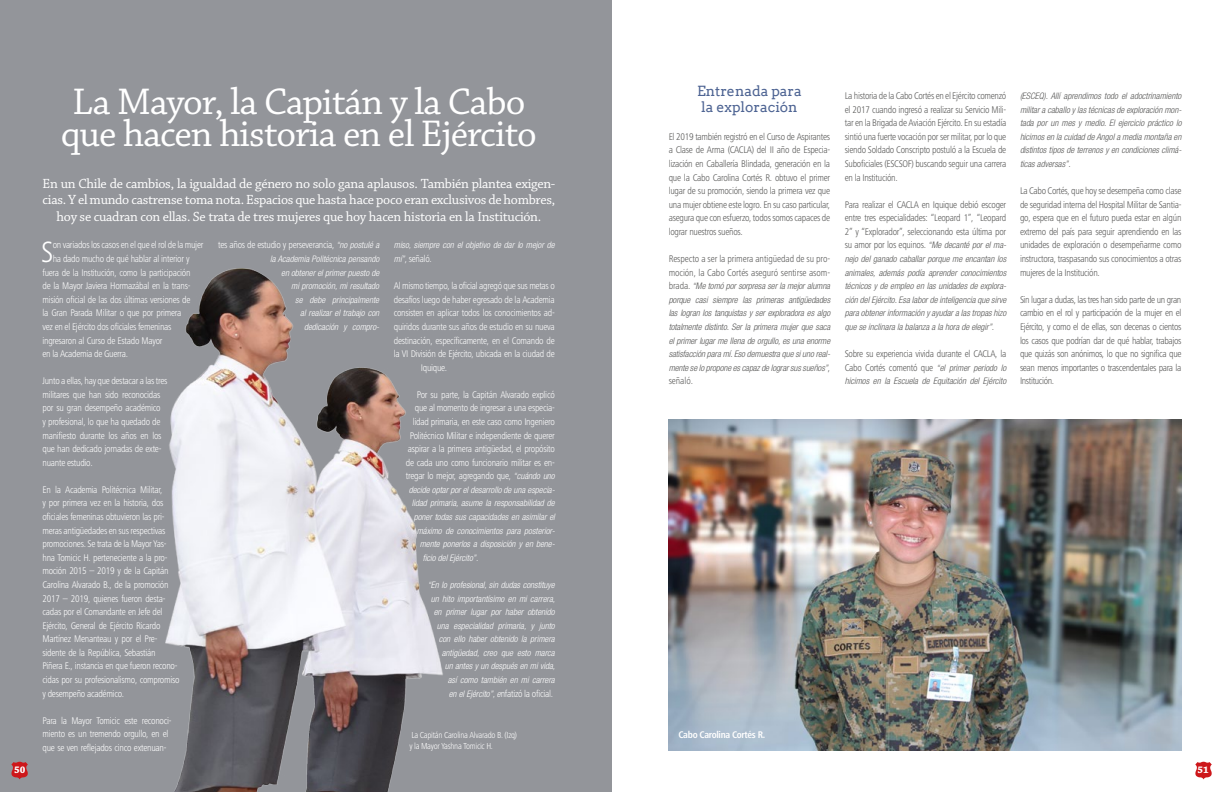
<style>
.page{position:relative;width:1224px;height:792px;background:#fff}
.page>*{position:absolute;margin:0;border:0;box-sizing:border-box;transform-origin:0 0}
.t1{font:39px/32px "Chaparral Pro";letter-spacing:-.025em;color:#fff}
.t2{font:300 condensed 30.4px "Frutiger Next LTW1 G";color:#fff}
.t3{font:14px/16.8px "Chaparral Pro";letter-spacing:-.02em;color:#fff;text-align:center}
.t4{font:14px/16.8px "Arvo";color:#4e6493;text-align:center}
.t5{font:300 condensed 10px/13.6px "Frutiger Next LTW1 G";letter-spacing:-.03em;color:#fff}
.t6{font:300 condensed 10px/13.6px "Frutiger Next LTW1 G";letter-spacing:-.03em;color:#575756;text-align:justify}
.t7{font:300 condensed 10px/13.6px "Frutiger Next LTW1 G";letter-spacing:-.01em;color:#575756}
.t8{font:700 condensed 10px "Frutiger Next LTW1 G";letter-spacing:-.03em;color:#fff}
.t9{font:700 10px "Chaparral Pro";color:#fff}
.t10{font:italic 300 condensed 9px/13.6px "Helvetica Neue LT Std";color:#575756;text-align:justify}
.t11{font:italic 300 condensed 9px/13.6px "Helvetica Neue LT Std";color:#fff;text-align:right}
.t12{font:300 condensed 9px/10.8px "Frutiger Next LTW1 G";letter-spacing:-.03em;color:#fff}
.t13{font:700 6px "Arial";color:#cd171a}
.s1{font-family:"Frutiger Next LTW1 G";font-style:normal;font-size:10px}
.s2{font-family:"Helvetica Neue LT Std";font-style:italic;font-size:9px}
</style>
<div class="page">
<div style="left:0;top:0;width:612px;height:792px;background:#93959a"></div>
<img style="left:668px;top:420px;width:514px;height:331px">
<img style="left:165px;top:268px;width:278px;height:524px">
<svg style="left:11px;top:762px;width:17px;height:17px"></svg>
<svg style="left:1195px;top:762px;width:17px;height:17px"></svg>
<h3 class="t4" style="left:697px;top:82px;width:106px">Entrenada para la exploración</h3>
<p class="t6" style="left:669px;top:130px;width:163px">El 2019 también registró en el Curso de Aspirantes a Clase de Arma (CACLA) del II año de Especia&shy;lización en Caballería Blindada, generación en la que la Cabo Carolina Cortés R. obtuvo el primer lugar de su promoción, siendo la primera vez que una mujer obtiene este logro. En su caso particular, asegura que con esfuerzo, todos somos capaces de lograr nuestros sueños.</p>
<p class="t7" style="left:669px;top:252px;width:163px">Respecto a ser la primera antigüedad de su pro&shy;moción, la Cabo Cortés aseguró sentirse asom-</p>
<p class="t10" style="left:669px;top:279px;width:163px"><span class="s1">brada.</span> “Me tomó por sorpresa ser la mejor alumna porque casi siempre las primeras antigüedades las logran los tanquistas y ser exploradora es algo totalmente distinto. Ser la primera mujer que saca el primer lugar me llena de orgullo, es una enorme satisfacción para mí. Eso demuestra que si uno real&shy;mente se lo propone es capaz de lograr sus sueños”<span class="s1">,</span></p>
<p class="t6" style="left:669px;top:374px;width:26px">señaló.</p>
<h1 class="t1" style="left:61px;top:87px;width:478px">La Mayor, la Capitán y la Cabo que hacen historia en el Ejército</h1>
<p class="t3" style="left:43px;top:175px;width:514px">En un Chile de cambios, la igualdad de género no solo gana aplausos. También plantea exigen&shy;cias. Y el mundo castrense toma nota. Espacios que hasta hace poco eran exclusivos de hombres, hoy se cuadran con ellas. Se trata de tres mujeres que hoy hacen historia en la Institución.</p>
<p class="t11" style="left:394px;top:239px;width:163px">miso, siempre con el objetivo de dar lo mejor de</p>
<p class="t5" style="left:394px;top:252px;width:40px"><span class="s2">mí”</span>, señaló.</p>
<p class="t5" style="left:394px;top:279px;width:163px">Al mismo tiempo, la oficial agregó que sus metas o</p>
<p class="t5" style="left:394px;top:293px;width:163px">desafíos luego de haber egresado de la Academia</p>
<p class="t5" style="left:394px;top:306px;width:162px">consisten en aplicar todos los conocimientos ad-</p>
<p class="t5" style="left:394px;top:320px;width:163px">quiridos durante sus años de estudio en su nueva</p>
<p class="t5" style="left:394px;top:333px;width:163px">destinación, específicamente, en el Comando de</p>
<p class="t5" style="left:394px;top:347px;width:162px">la VI División de Ejército, ubicada en la ciudad de</p>
<p class="t5" style="left:421px;top:361px;width:28px">Iquique.</p>
<p class="t5" style="left:406px;top:388px;width:151px;text-align:right">Por su parte, la Capitán Alvarado explicó que al momento de ingresar a una especia&shy;lidad primaria, en este caso como Ingeniero Politécnico Militar e independiente de querer aspirar a la primera antigüedad, el propósito de cada uno como funcionario militar es en&shy;tregar lo mejor, agregando que, <span class="s2">“cuándo uno</span></p>
<p class="t11" style="left:409px;top:483px;width:148px">decide optar por el desarrollo de una especia-</p>
<p class="t11" style="left:412px;top:497px;width:145px">lidad primaria, asume la responsabilidad de</p>
<p class="t11" style="left:414px;top:510px;width:143px">poner todas sus capacidades en asimilar el</p>
<p class="t11" style="left:417px;top:524px;width:140px">máximo de conocimientos para posterior-</p>
<p class="t11" style="left:420px;top:537px;width:137px">mente ponerlos a disposición y en bene-</p>
<p class="t11" style="left:423px;top:551px;width:57px">ficio del Ejército”.</p>
<p class="t11" style="left:428px;top:578px;width:129px">“En lo profesional, sin dudas constituye un hito importantísimo en mi carrera, en primer lugar por haber obtenido una especialidad primaria, y junto con ello haber obtenido la primera antigüedad, creo que esto marca<br>un antes y un después en mi vida,<br>así como también en mi carrera</p>
<p class="t5" style="left:449px;top:686px;width:106px"><span class="s2">en el Ejército”, e</span>nfatizó la oficial.</p>
<h2 class="t2" style="left:41px;top:235px;width:14px">S</h2>
<p class="t5" style="left:53px;top:238px;width:152px">on variados los casos en el que el rol de la mujer</p>
<p class="t5" style="left:218px;top:238px;width:163px">tes años de estudio y perseverancia, <span class="s2">“no postulé a</span></p>
<p class="t11" style="left:270px;top:252px;width:111px">la Academia Politécnica pensando en obtener el primer puesto de<br>mi promoción, mi resultado<br>se debe principalmente<br>al realizar el trabajo con dedicación y compro-</p>
<p class="t5" style="left:53px;top:252px;width:138px">ha dado mucho de qué hablar al interior y</p>
<p class="t5" style="left:43px;top:265px;width:149px">fuera de la Institución, como la participación</p>
<p class="t5" style="left:43px;top:279px;width:150px">de la Mayor Javiera Hormazábal en la trans-</p>
<p class="t5" style="left:43px;top:293px;width:150px">misión oficial de las dos últimas versiones de</p>
<p class="t5" style="left:43px;top:306px;width:140px">la Gran Parada Militar o que por primera</p>
<p class="t5" style="left:43px;top:320px;width:131px">vez en el Ejército dos oficiales femeninas</p>
<p class="t5" style="left:43px;top:333px;width:121px">ingresaron al Curso de Estado Mayor</p>
<p class="t5" style="left:43px;top:347px;width:87px">en la Academia de Guerra.</p>
<p class="t5" style="left:43px;top:374px;width:126px">Junto a ellas, hay que destacar a las tres militares que han sido reconocidas por su gran desempeño académico<br>y profesional, lo que ha quedado de manifiesto durante los años en los que han dedicado jornadas de exte&shy;nuante estudio.</p>
<p class="t5" style="left:43px;top:483px;width:139px">En la Academia Politécnica Militar,<br>y por primera vez en la historia, dos oficiales femeninas obtuvieron las pri&shy;meras antigüedades en sus respectivas promociones. Se trata de la Mayor Yas&shy;hna Tomicic H. perteneciente a la pro&shy;moción 2015 – 2019 y de la Capitán Carolina Alvarado B., de la promoción 2017 – 2019, quienes fueron desta&shy;cadas por el Comandante en Jefe del Ejército, General de Ejército Ricardo Martínez Menanteau y por el Pre&shy;sidente de la República, Sebastián<br>Piñera E., instancia en que fueron recono&shy;cidas por su profesionalismo, compromiso y desempeño académico.</p>
<p class="t5" style="left:43px;top:714px;width:131px">Para la Mayor Tomicic este reconoci&shy;miento es un tremendo orgullo, en el que se ven reflejados cinco extenuan-</p>
<p class="t12" style="left:409px;top:730px;width:109px">La Capitán Carolina Alvarado B. (Izq) y la Mayor Yashna Tomicic H.</p>
<p class="t8" style="left:678px;top:729px;width:88px">Cabo Carolina Cortés R.</p>
<p class="t6" style="left:845px;top:89px;width:163px">La historia de la Cabo Cortés en el Ejército comenzó el 2017 cuando ingresó a realizar su Servicio Mili&shy;tar en la Brigada de Aviación Ejército. En su estadía sintió una fuerte vocación por ser militar, por lo que siendo Soldado Conscripto postuló a la Escuela de Suboficiales (ESCSOF) buscando seguir una carrera en la Institución.</p>
<p class="t6" style="left:845px;top:198px;width:163px">Para realizar el CACLA en Iquique debió escoger entre tres especialidades: “Leopard 1”, “Leopard 2” y “Explorador”, seleccionando esta última por su amor por los equinos. <span class="s2">“Me decanté por el ma-</span></p>
<p class="t10" style="left:845px;top:252px;width:163px">nejo del ganado caballar porque me encantan los animales, además podía aprender conocimientos técnicos y de empleo en las unidades de explora&shy;ción del Ejército. Esa labor de inteligencia que sirve para obtener información y ayudar a las tropas hizo que se inclinara la balanza a la hora de elegir”.</p>
<p class="t6" style="left:845px;top:347px;width:163px">Sobre su experiencia vivida durante el CACLA, la<br>Cabo Cortés comentó que <span class="s2">“el primer periodo lo</span></p>
<p class="t10" style="left:845px;top:375px;width:163px">hicimos en la Escuela de Equitación del Ejército</p>
<p class="t10" style="left:1020px;top:89px;width:163px">(ESCEQ). Allí aprendimos todo el adoctrinamiento militar a caballo y las técnicas de exploración mon&shy;tada por un mes y medio. El ejercicio práctico lo hicimos en la cuidad de Angol a media montaña en distintos tipos de terrenos y en condiciones climá&shy;ticas adversas”.</p>
<p class="t6" style="left:1020px;top:184px;width:163px">La Cabo Cortés, que hoy se desempeña como clase de seguridad interna del Hospital Militar de Santia&shy;go, espera que en el futuro pueda estar en algún extremo del país para seguir aprendiendo en las unidades de exploración o desempeñarme como instructora, traspasando sus conocimientos a otras mujeres de la Institución.</p>
<p class="t6" style="left:1020px;top:293px;width:163px">Sin lugar a dudas, las tres han sido parte de un gran cambio en el rol y participación de la mujer en el Ejército, y como el de ellas, son decenas o cientos los casos que podrían dar de qué hablar, trabajos que quizás son anónimos, lo que no significa que sean menos importantes o trascendentales para la Institución.</p>
<p class="t9" style="left:14px;top:764px;width:13px">50</p>
<p class="t9" style="left:1197px;top:764px;width:13px">51</p>
<p class="t13" style="left:21px;top:770px;width:6px">&amp;</p>
</div>
